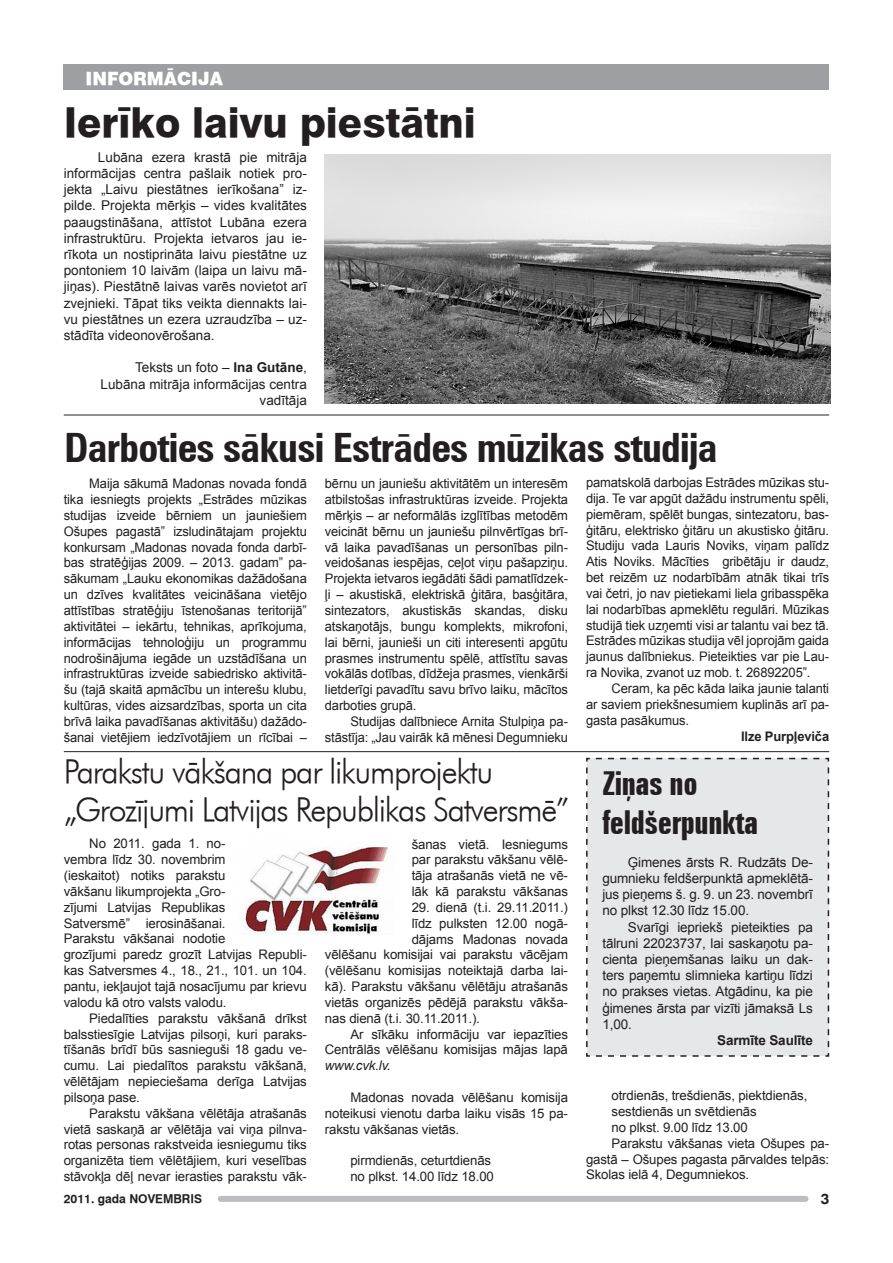
<style>
.page{position:relative;width:893px;height:1263px;background:#fff}
.page>*{position:absolute;margin:0;border:0;box-sizing:border-box;transform-origin:0 0}
.t1{font:700 condensed 40.5px "Zurich TL";letter-spacing:-.02em;color:#231f20}
.t2{font:800 40.5px "Swiss 721 TL";color:#231f20}
.t3{font:300 33px/37.5px "Futura TL";letter-spacing:-.04em;color:#231f20}
.t4{font:700 extra-condensed 33px/39.6px "Zurich TL";letter-spacing:-.01em;color:#231f20}
.t5{font:900 18px "Swiss 721 TL";color:#fff}
.t6{font:700 15px "Swiss 721 TL";color:#231f20}
.t7{font:13.5px/16.2px "Arial";color:#231f20;text-align:justify}
.t8{font:700 13.5px "Arial";letter-spacing:-.01em;color:#231f20}
.t9{font:13.2px/15.9px "Arial";letter-spacing:-.01em;color:#231f20;text-align:justify}
.t10{font:700 13.2px "Arial";letter-spacing:-.01em;color:#231f20}
.t11{font:italic 13.2px "Arial";letter-spacing:-.01em;color:#231f20}
.t12{font:700 12px "Swiss 721 TL";color:#231f20}
.s1{font-weight:700}
</style>
<div class="page">
<div style="left:221px;top:1196px;width:584px;height:6px;background:#bcbdc0"></div>
<div style="left:586px;top:757px;width:244px;height:300px;background:#e6e7e9"></div>
<div style="left:64px;top:64px;width:765px;height:25px;background:#9d9fa2"></div>
<img style="left:325px;top:154px;width:506px;height:250px">
<hr style="left:64px;top:415px;width:765px;height:1px;background:#231f20">
<hr style="left:64px;top:751px;width:765px;height:1px;background:#231f20">
<img style="left:242px;top:845px;width:146px;height:89px">
<h3 class="t5" style="left:86px;top:67px;width:139px">INFORMĀCIJA</h3>
<h1 class="t2" style="left:64px;top:98px;width:414px">Ierīko laivu piestātni</h1>
<p class="t7" style="left:64px;top:149px;width:245px;text-indent:34px">Lubāna ezera krastā pie mitrāja informācijas centra pašlaik notiek pro&shy;jekta „Laivu piestātnes ierīkošana” iz&shy;pilde. Projekta mērķis – vides kvalitātes paaugstināšana, attīstot Lubāna ezera infrastruktūru. Projekta ietvaros jau ie&shy;rīkota un nostiprināta laivu piestātne uz pontoniem 10 laivām (laipa un laivu mā&shy;jiņas). Piestātnē laivas varēs novietot arī zvejnieki. Tāpat tiks veikta diennakts lai&shy;vu piestātnes un ezera uzraudzība – uz&shy;stādīta videonovērošana.</p>
<p class="t7" style="left:101px;top:360px;width:208px;text-align:right">Teksts un foto – <span class="s1">Ina Gutāne</span>,<br>Lubāna mitrāja informācijas centra vadītāja</p>
<h1 class="t1" style="left:64px;top:423px;width:655px">Darboties sākusi Estrādes mūzikas studija</h1>
<p class="t9" style="left:325px;top:476px;width:245px">bērnu un jauniešu aktivitātēm un interesēm atbilstošas infrastruktūras izveide. Projekta mērķis – ar neformālās izglītības metodēm veicināt bērnu un jauniešu pilnvērtīgas brī&shy;vā laika pavadīšanas un personības piln&shy;veidošanas iespējas, ceļot viņu pašapziņu.<br>Projekta ietvaros iegādāti šādi pamatlīdzek&shy;ļi – akustiskā, elektriskā ģitāra, basģitāra, sintezators, akustiskās skandas, disku atskaņotājs, bungu komplekts, mikrofoni, lai bērni, jaunieši un citi interesenti apgūtu prasmes instrumentu spēlē, attīstītu savas vokālās dotības, dīdžeja prasmes, vienkārši lietderīgi pavadītu savu brīvo laiku, mācītos darboties grupā.</p>
<p class="t9" style="left:325px;top:713px;width:245px;text-align:right">Studijas dalībniece Arnita Stulpiņa pa&shy;stāstīja: „Jau vairāk kā mēnesi Degumnieku</p>
<p class="t9" style="left:586px;top:475px;width:245px">pamatskolā darbojas Estrādes mūzikas stu&shy;dija. Te var apgūt dažādu instrumentu spēli, piemēram, spēlēt bungas, sintezatoru, bas&shy;ģitāru, elektrisko ģitāru un akustisko ģitāru.<br>Studiju vada Lauris Noviks, viņam palīdz Atis Noviks. Mācīties gribētāju ir daudz, bet reizēm uz nodarbībām atnāk tikai trīs vai četri, jo nav pietiekami liela gribasspēka lai nodarbības apmeklētu regulāri. Mūzikas studijā tiek uzņemti visi ar talantu vai bez tā.<br>Estrādes mūzikas studija vēl joprojām gaida jaunus dalībniekus. Pieteikties var pie Lau&shy;ra Novika, zvanot uz mob. t. 26892205”.</p>
<p class="t9" style="left:586px;top:680px;width:245px;text-indent:26px">Ceram, ka pēc kāda laika jaunie talanti ar saviem priekšnesumiem kuplinās arī pa&shy;gasta pasākumus.</p>
<p class="t10" style="left:741px;top:727px;width:90px">Ilze Purpļeviča</p>
<p class="t9" style="left:64px;top:476px;width:245px;text-indent:26px">Maija sākumā Madonas novada fondā tika iesniegts projekts „Estrādes mūzikas studijas izveide bērniem un jauniešiem Ošupes pagastā” izsludinātajam projektu konkursam „Madonas novada fonda darbī&shy;bas stratēģijas 2009. – 2013. gadam” pa&shy;sākumam „Lauku ekonomikas dažādošana un dzīves kvalitātes veicināšana vietējo attīstības stratēģiju īstenošanas teritorijā” aktivitātei – iekārtu, tehnikas, aprīkojuma, informācijas tehnoloģiju un programmu nodrošinājuma iegāde un uzstādīšana un infrastruktūras izveide sabiedrisko aktivitā&shy;šu (tajā skaitā apmācību un interešu klubu, kultūras, vides aizsardzības, sporta un cita brīvā laika pavadīšanas aktivitāšu) dažādo&shy;šanai vietējiem iedzīvotājiem un rīcībai –</p>
<h2 class="t3" style="left:64px;top:752px;width:507px">Parakstu vākšana par likumprojektu „Grozījumi Latvijas Republikas Satversmē”</h2>
<p class="t9" style="left:412px;top:836px;width:158px">šanas vietā. Iesniegums par parakstu vākšanu vēlē&shy;tāja atrašanās vietā ne vē&shy;lāk kā parakstu vākšanas</p>
<p class="t9" style="left:412px;top:899px;width:158px">29. dienā (t.i. 29.11.2011.)</p>
<p class="t9" style="left:412px;top:915px;width:158px">līdz pulksten 12.00 nogā-</p>
<p class="t9" style="left:412px;top:931px;width:158px">dājams Madonas novada</p>
<p class="t9" style="left:325px;top:947px;width:245px">vēlēšanu komisijai vai parakstu vācējam</p>
<p class="t9" style="left:325px;top:963px;width:245px">(vēlēšanu komisijas noteiktajā darba lai-</p>
<p class="t9" style="left:325px;top:979px;width:245px">kā). Parakstu vākšanu vēlētāju atrašanās</p>
<p class="t9" style="left:325px;top:994px;width:245px">vietās organizēs pēdējā parakstu vākša-</p>
<p class="t9" style="left:325px;top:1010px;width:157px">nas dienā (t.i. 30.11.2011.).</p>
<p class="t9" style="left:350px;top:1026px;width:219px">Ar sīkāku informāciju var iepazīties</p>
<p class="t9" style="left:325px;top:1042px;width:245px">Centrālās vēlēšanu komisijas mājas lapā</p>
<p class="t11" style="left:325px;top:1057px;width:67px">www.cvk.lv.</p>
<p class="t9" style="left:325px;top:1089px;width:245px;text-indent:26px">Madonas novada vēlēšanu komisija noteikusi vienotu darba laiku visās 15 pa&shy;rakstu vākšanas vietās.</p>
<p class="t9" style="left:350px;top:1153px;width:145px">pirmdienās, ceturtdienās no plkst. 14.00 līdz 18.00</p>
<p class="t9" style="left:64px;top:836px;width:245px;text-align:left;text-indent:26px">No 2011. gada 1. no-<br>vembra līdz 30. novembrim<br>(ieskaitot) notiks parakstu<br>vākšanu likumprojekta „Gro-<br>zījumi Latvijas Republikas<br>Satversmē” ierosināšanai.<br>Parakstu vākšanai nodotie<br>grozījumi paredz grozīt Latvijas Republi&shy;kas Satversmes 4., 18., 21., 101. un 104. pantu, iekļaujot tajā nosacījumu par krievu valodu kā otro valsts valodu.</p>
<p class="t9" style="left:64px;top:1010px;width:245px;text-indent:26px">Piedalīties parakstu vākšanā drīkst balsstiesīgie Latvijas pilsoņi, kuri paraks&shy;tīšanās brīdī būs sasnieguši 18 gadu ve&shy;cumu. Lai piedalītos parakstu vākšanā, vēlētājam nepieciešama derīga Latvijas pilsoņa pase.</p>
<p class="t9" style="left:64px;top:1105px;width:245px;text-indent:26px">Parakstu vākšana vēlētāja atrašanās vietā saskaņā ar vēlētāja vai viņa pilnva&shy;rotas personas rakstveida iesniegumu tiks organizēta tiem vēlētājiem, kuri veselības stāvokļa dēļ nevar ierasties parakstu vāk-</p>
<h2 class="t4" style="left:602px;top:764px;width:157px">Ziņas no feldšerpunkta</h2>
<p class="t7" style="left:602px;top:854px;width:212px;text-indent:26px">Ģimenes ārsts R. Rudzāts De&shy;gumnieku feldšerpunktā apmeklētā&shy;jus pieņems š. g. 9. un 23. novembrī no plkst 12.30 līdz 15.00.</p>
<p class="t7" style="left:602px;top:919px;width:212px;text-indent:26px">Svarīgi iepriekš pieteikties pa tālruni 22023737, lai saskaņotu pa&shy;cienta pieņemšanas laiku un dak&shy;ters paņemtu slimnieka kartiņu līdzi no prakses vietas. Atgādinu, ka pie ģimenes ārsta par vizīti jāmaksā Ls 1,00.</p>
<p class="t8" style="left:717px;top:1031px;width:97px">Sarmīte Saulīte</p>
<p class="t9" style="left:612px;top:1088px;width:197px">otrdienās, trešdienās, piektdienās,</p>
<p class="t9" style="left:612px;top:1103px;width:147px">sestdienās un svētdienās</p>
<p class="t9" style="left:612px;top:1119px;width:138px">no plkst. 9.00 līdz 13.00</p>
<p class="t9" style="left:612px;top:1135px;width:219px">Parakstu vākšanas vieta Ošupes pa-</p>
<p class="t9" style="left:586px;top:1151px;width:245px">gastā – Ošupes pagasta pārvaldes telpās:</p>
<p class="t9" style="left:586px;top:1167px;width:165px">Skolas ielā 4, Degumniekos.</p>
<p class="t12" style="left:64px;top:1191px;width:140px">2011. gada NOVEMBRIS</p>
<p class="t6" style="left:821px;top:1189px;width:10px">3</p>
</div>
